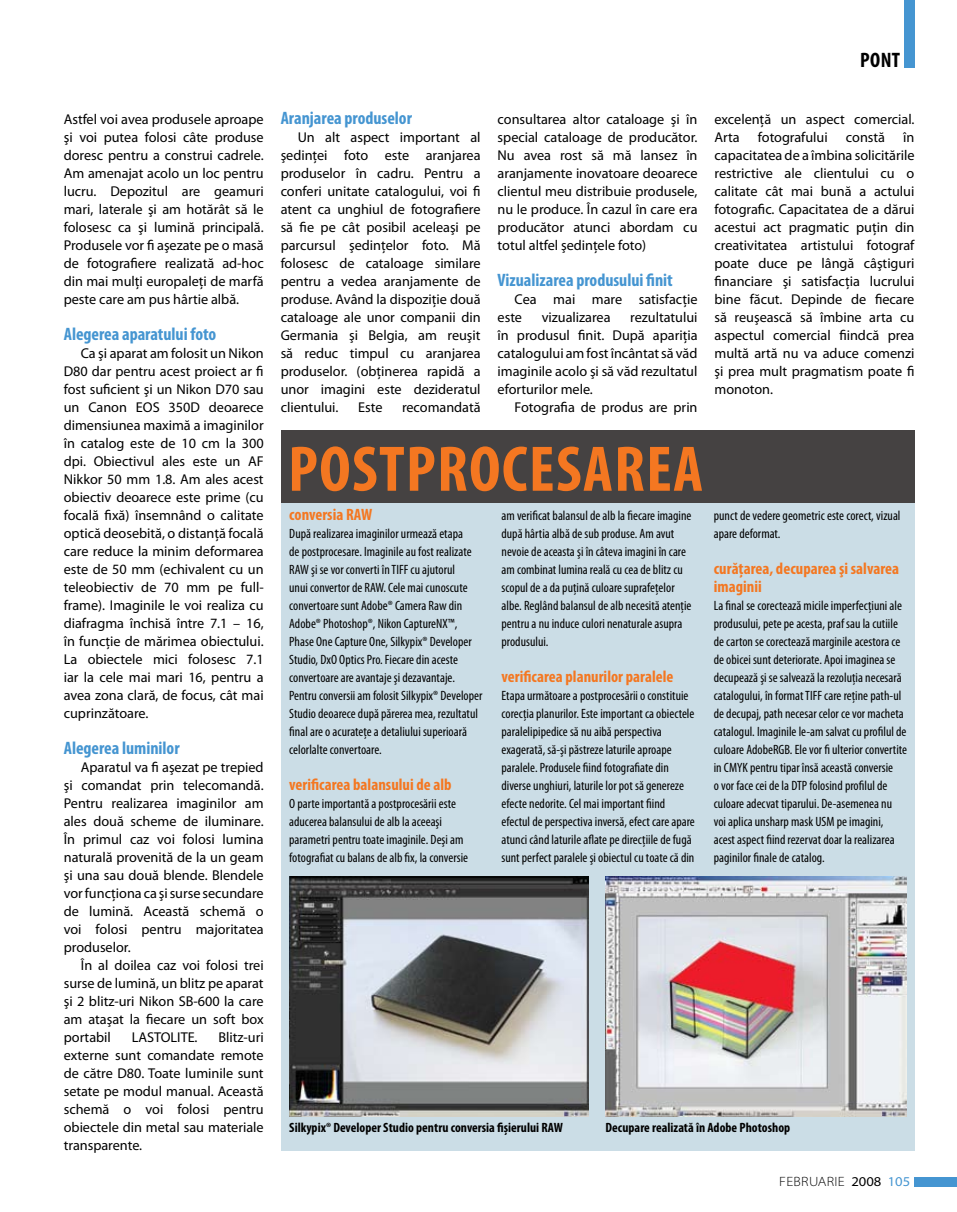
<style>
.page{position:relative;width:957px;height:1212px;background:#fff}
.page>*{position:absolute;margin:0;border:0;box-sizing:border-box;transform-origin:0 0}
.t1{font:700 condensed 64.95px "Myriad Pro";letter-spacing:.02em;color:#f47721}
.t2{font:700 condensed 21px "Myriad Pro";color:#000}
.t3{font:700 condensed 18px "Myriad Pro";color:#4595d1}
.t4{font:700 condensed 16.5px/18px "Myriad Pro";color:#f47721}
.t5{font:14.25px/18px "Myriad Pro";color:#000;text-align:justify}
.t6{font:condensed 13.5px/18px "Myriad Pro";color:#000}
.t7{font:700 condensed 13.5px "Myriad Pro";color:#000}
.t8{font:300 semi-expanded 13.5px "Myriad Pro";letter-spacing:.02em;color:#000}
.s1{font-weight:400}
.s2{font-weight:400;color:#4595d1}
</style>
<div class="page">
<div style="left:281px;top:448px;width:633px;height:702px;background:#cbdde6"></div>
<div style="left:281px;top:430px;width:633px;height:72px;background:#454242"></div>
<img style="left:605px;top:876px;width:301px;height:241px">
<img style="left:289px;top:876px;width:299px;height:241px">
<div style="left:914px;top:1177px;width:43px;height:9px;background:#4595d1"></div>
<div style="left:904px;top:0;width:10px;height:67px;background:#4595d1"></div>
<h2 class="t2" style="left:860px;top:47px;width:42px">pont</h2>
<p class="t5" style="left:64px;top:110px;width:201px">Astfel voi avea produsele aproape şi voi putea folosi câte produse doresc pentru a construi cadrele.<br>Am amenajat acolo un loc pentru lucru. Depozitul are geamuri mari, laterale şi am hotărât să le folosesc ca şi lumină principală.<br>Produsele vor fi aşezate pe o masă de fotografiere realizată ad-hoc din mai mulţi europaleţi de marfă peste care am pus hârtie albă.</p>
<p class="t3" style="left:64px;top:323px;width:154px">Alegerea aparatului foto</p>
<p class="t5" style="left:64px;top:344px;width:201px;text-indent:17px">Ca şi aparat am folosit un Nikon D80 dar pentru acest proiect ar fi fost suficient şi un Nikon D70 sau un Canon EOS 350D deoarece dimensiunea maximă a imaginilor în catalog este de 10 cm la 300 dpi. Obiectivul ales este un AF Nikkor 50 mm 1.8. Am ales acest obiectiv deoarece este prime (cu focală fixă) însemnând o calitate optică deosebită, o distanţă focală care reduce la minim deformarea este de 50 mm (echivalent cu un teleobiectiv de 70 mm pe full&shy;frame). Imaginile le voi realiza cu diafragma închisă între 7.1 – 16, în funcţie de mărimea obiectului.<br>La obiectele mici folosesc 7.1 iar la cele mai mari 16, pentru a avea zona clară, de focus, cât mai cuprinzătoare.</p>
<p class="t3" style="left:64px;top:737px;width:117px">Alegerea luminilor</p>
<p class="t5" style="left:64px;top:758px;width:201px;text-indent:17px">Aparatul va fi aşezat pe trepied şi comandat prin telecomandă.<br>Pentru realizarea imaginilor am ales două scheme de iluminare.<br>În primul caz voi folosi lumina naturală provenită de la un geam şi una sau două blende. Blendele vor funcţiona ca şi surse secundare de lumină. Această schemă o voi folosi pentru majoritatea produselor.</p>
<p class="t5" style="left:64px;top:956px;width:201px;text-indent:17px">În al doilea caz voi folosi trei surse de lumină, un blitz pe aparat şi 2 blitz-uri Nikon SB-600 la care am ataşat la fiecare un soft box portabil</p>
<p class="t5" style="left:64px;top:1028px;width:201px;text-indent:155px">Blitz-uri externe sunt comandate remote de către D80. Toate luminile sunt setate pe modul manual. Această schemă o voi folosi pentru obiectele din metal sau materiale transparente.</p>
<p class="t5" style="left:132px;top:1028px;width:67px">LASTOLITE.</p>
<p class="t3" style="left:281px;top:107px;width:133px">Aranjarea produselor</p>
<p class="t5" style="left:281px;top:128px;width:201px;text-indent:17px">Un alt aspect important al şedinţei foto este aranjarea produselor în cadru. Pentru a conferi unitate catalogului, voi fi atent ca unghiul de fotografiere să fie pe cât posibil aceleaşi pe parcursul şedinţelor foto. Mă folosesc de cataloage similare pentru a vedea aranjamente de produse. Având la dispoziţie două cataloage ale unor companii din Germania şi Belgia, am reuşit să reduc timpul cu aranjarea produselor. (obţinerea rapidă a unor imagini este dezideratul clientului.</p>
<p class="t5" style="left:358px;top:398px;width:26px">Este</p>
<p class="t5" style="left:402px;top:398px;width:80px">recomandată</p>
<p class="t5" style="left:497px;top:110px;width:201px">consultarea altor cataloage şi în special cataloage de producător.<br>Nu avea rost să mă lansez în aranjamente inovatoare deoarece clientul meu distribuie produsele, nu le produce. În cazul în care era producător atunci abordam cu totul altfel şedinţele foto)</p>
<p class="t3" style="left:497px;top:269px;width:177px">Vizualizarea produsului finit</p>
<p class="t5" style="left:497px;top:290px;width:201px;text-indent:17px">Cea mai mare satisfacţie este</p>
<p class="t5" style="left:497px;top:308px;width:201px;text-indent:133px">rezultatului în produsul finit. După apariţia catalogului am fost încântat să văd imaginile acolo şi să văd rezultatul eforturilor mele.</p>
<p class="t5" style="left:514px;top:398px;width:184px">Fotografia de produs are prin</p>
<p class="t5" style="left:542px;top:308px;width:70px">vizualizarea</p>
<p class="t5" style="left:714px;top:110px;width:201px">excelenţă un aspect comercial.<br>Arta</p>
<p class="t5" style="left:758px;top:128px;width:71px">fotografului</p>
<p class="t5" style="left:846px;top:128px;width:41px">constă</p>
<p class="t5" style="left:714px;top:128px;width:201px;text-indent:189px">în capacitatea de a îmbina solicitările restrictive ale clientului cu o calitate cât mai bună a actului fotografic. Capacitatea de a dărui acestui act pragmatic puţin din creativitatea artistului fotograf poate duce pe lângă câştiguri financiare şi satisfacţia lucrului bine făcut. Depinde de fiecare să reuşească să îmbine arta cu aspectul comercial fiindcă prea multă artă nu va aduce comenzi şi prea mult pragmatism poate fi monoton.</p>
<h1 class="t1" style="left:288px;top:428px;width:416px">Postprocesarea</h1>
<p class="t4" style="left:289px;top:505px;width:85px">conversia RAW</p>
<p class="t6" style="left:289px;top:525px;width:195px">După realizarea imaginilor urmează etapa<br>de postprocesare. Imaginile au fost realizate RAW şi se vor converti în TIFF cu ajutorul<br>unui convertor de RAW. Cele mai cunoscute convertoare sunt Adobe® Camera Raw din Adobe® Photoshop®, Nikon CaptureNX™, Phase One Capture One, Silkypix® Developer Studio, DxO Optics Pro. Fiecare din aceste convertoare are avantaje şi dezavantaje.<br>Pentru conversii am folosit Silkypix® Developer Studio deoarece după părerea mea, rezultatul final are o acurateţe a detaliului superioară celorlalte convertoare.</p>
<p class="t4" style="left:289px;top:775px;width:164px">verificarea balansului de alb</p>
<p class="t6" style="left:289px;top:795px;width:180px">O parte importantă a postprocesării este aducerea balansului de alb la aceeaşi parametri pentru toate imaginile. Deşi am fotografiat cu balans de alb fix, la conversie</p>
<p class="t6" style="left:501px;top:507px;width:191px">am verificat balansul de alb la fiecare imagine după hârtia albă de sub produse. Am avut nevoie de aceasta şi în câteva imagini în care am combinat lumina reală cu cea de blitz cu scopul de a da puţină culoare suprafeţelor albe. Reglând balansul de alb necesită atenţie pentru a nu induce culori nenaturale asupra produsului.</p>
<p class="t4" style="left:501px;top:667px;width:173px">verificarea planurilor paralele</p>
<p class="t6" style="left:501px;top:687px;width:195px">Etapa următoare a postprocesării o constituie corecţia planurilor. Este important ca obiectele paralelipipedice să nu aibă perspectiva exagerată, să-şi păstreze laturile aproape paralele. Produsele fiind fotografiate din diverse unghiuri, laturile lor pot să genereze efecte nedorite. Cel mai important fiind efectul de perspectiva inversă, efect care apare atunci când laturile aflate pe direcţiile de fugă sunt perfect paralele şi obiectul cu toate că din</p>
<p class="t6" style="left:714px;top:507px;width:188px">punct de vedere geometric este corect, vizual apare deformat.</p>
<p class="t4" style="left:714px;top:559px;width:187px">curăţarea, decuparea şi salvarea imaginii</p>
<p class="t6" style="left:714px;top:597px;width:195px">La final se corectează micile imperfecţiuni ale produsului, pete pe acesta, praf sau la cutiile de carton se corectează marginile acestora ce de obicei sunt deteriorate. Apoi imaginea se decupează şi se salvează la rezoluţia necesară catalogului, în format TIFF care reţine path-ul de decupaj, path necesar celor ce vor macheta catalogul. Imaginile le-am salvat cu profilul de culoare AdobeRGB. Ele vor fi ulterior convertite in CMYK pentru tipar însă această conversie<br>o vor face cei de la DTP folosind profilul de culoare adecvat tiparului. De-asemenea nu voi aplica unsharp mask USM pe imagini, acest aspect fiind rezervat doar la realizarea paginilor finale de catalog.</p>
<p class="t7" style="left:289px;top:1119px;width:275px">Silkypix® Developer Studio pentru conversia fișierului RAW</p>
<p class="t7" style="left:605px;top:1119px;width:186px">Decupare realizată în Adobe Photoshop</p>
<p class="t8" style="left:779px;top:1174px;width:132px">FEBRUARIE <span class="s1">2008</span> <span class="s2">105</span></p>
</div>
